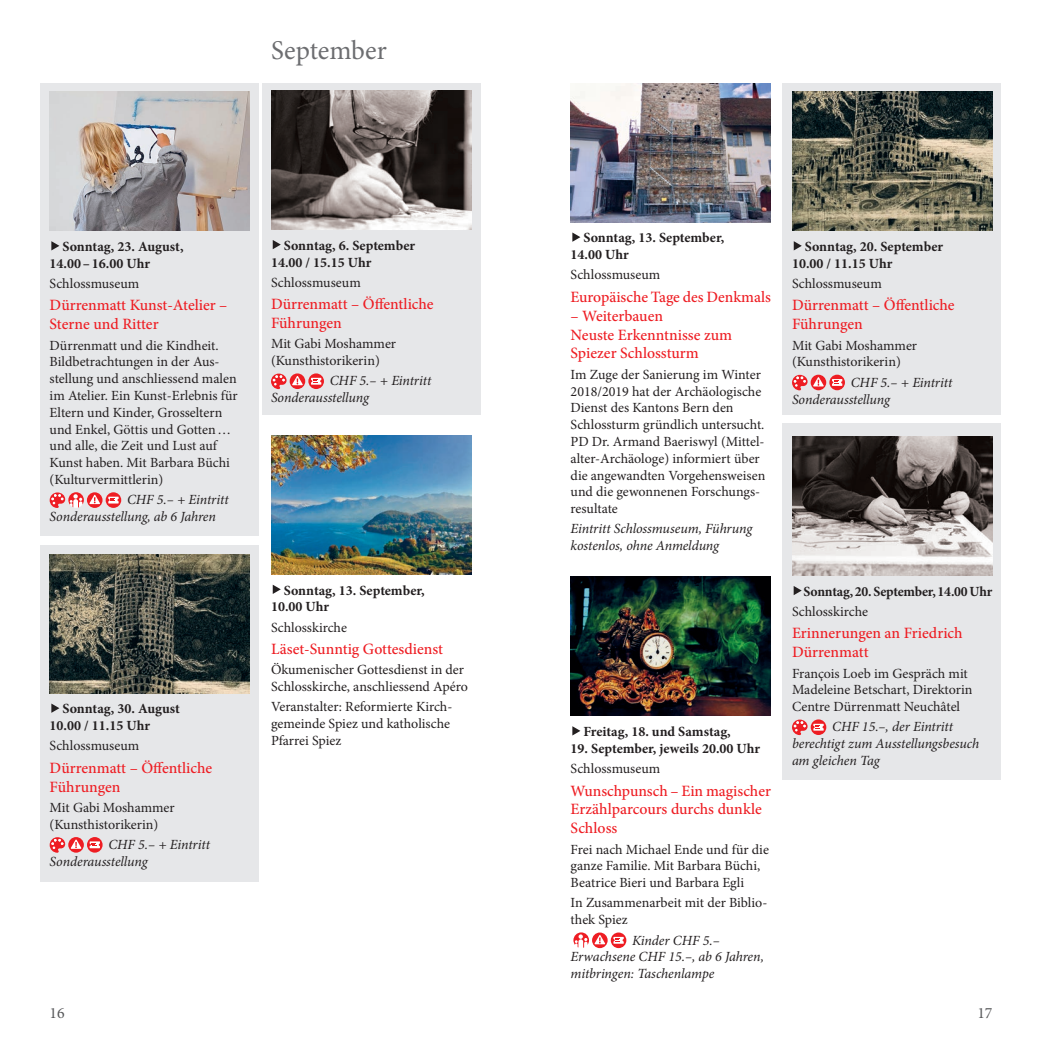
<style>
.page{position:relative;width:1042px;height:1042px;background:#fff}
.page>*{position:absolute;margin:0;border:0;box-sizing:border-box;transform-origin:0 0}
.t1{font:27.12px "Minion Pro";color:#6c6d70}
.t2{font:500 15.75px/18.9px "Minion Pro";color:#ee1d23}
.t3{font:15.75px "Minion Pro";color:#57585a}
.t4{font:14px/16.8px "Minion Pro";color:#231f20}
.t5{font:italic 14px/16.8px "Minion Pro";letter-spacing:-.01em;color:#231f20}
.t6{font:700 14px/16.8px "Minion Pro";color:#231f20}
</style>
<div class="page">
<div style="left:262px;top:83px;width:218px;height:332px;background:#e6e7e9"></div>
<div style="left:782px;top:83px;width:219px;height:332px;background:#e6e7e9"></div>
<div style="left:782px;top:423px;width:219px;height:357px;background:#e6e7e9"></div>
<div style="left:41px;top:83px;width:218px;height:453px;background:#e6e7e9"></div>
<div style="left:41px;top:545px;width:218px;height:337px;background:#e6e7e9"></div>
<img style="left:50px;top:92px;width:200px;height:139px">
<svg style="left:51px;top:241px;width:8px;height:9px"></svg>
<svg style="left:87px;top:492px;width:16px;height:16px"></svg>
<svg style="left:50px;top:492px;width:50px;height:16px"></svg>
<svg style="left:106px;top:492px;width:15px;height:16px"></svg>
<div style="left:108px;top:497px;width:11px;height:6px;background:#fff"></div>
<svg style="left:107px;top:498px;width:13px;height:3px"></svg>
<img style="left:50px;top:554px;width:200px;height:139px">
<svg style="left:51px;top:703px;width:8px;height:10px"></svg>
<svg style="left:50px;top:837px;width:15px;height:16px"></svg>
<svg style="left:68px;top:837px;width:16px;height:15px"></svg>
<svg style="left:71px;top:839px;width:11px;height:10px"></svg>
<svg style="left:87px;top:837px;width:16px;height:15px"></svg>
<div style="left:90px;top:841px;width:10px;height:7px;background:#fff"></div>
<svg style="left:88px;top:843px;width:13px;height:3px"></svg>
<img style="left:271px;top:91px;width:200px;height:138px">
<svg style="left:273px;top:240px;width:8px;height:9px"></svg>
<svg style="left:290px;top:373px;width:15px;height:16px"></svg>
<svg style="left:271px;top:374px;width:32px;height:15px"></svg>
<svg style="left:308px;top:373px;width:16px;height:16px"></svg>
<div style="left:311px;top:378px;width:10px;height:7px;background:#fff"></div>
<svg style="left:310px;top:379px;width:12px;height:4px"></svg>
<img style="left:271px;top:435px;width:200px;height:139px">
<svg style="left:273px;top:585px;width:8px;height:9px"></svg>
<img style="left:570px;top:83px;width:201px;height:139px">
<svg style="left:572px;top:232px;width:8px;height:10px"></svg>
<img style="left:570px;top:577px;width:201px;height:139px">
<svg style="left:572px;top:726px;width:8px;height:9px"></svg>
<div style="left:592px;top:932px;width:15px;height:16px;background:#ee1d23;border-radius:50%"></div>
<svg style="left:573px;top:932px;width:32px;height:16px"></svg>
<svg style="left:611px;top:932px;width:15px;height:16px"></svg>
<svg style="left:613px;top:937px;width:11px;height:6px"></svg>
<svg style="left:612px;top:938px;width:13px;height:4px"></svg>
<img style="left:792px;top:92px;width:200px;height:139px">
<svg style="left:794px;top:241px;width:8px;height:9px"></svg>
<svg style="left:792px;top:375px;width:15px;height:15px"></svg>
<svg style="left:810px;top:375px;width:16px;height:15px"></svg>
<svg style="left:813px;top:377px;width:11px;height:9px"></svg>
<svg style="left:829px;top:375px;width:16px;height:15px"></svg>
<div style="left:832px;top:379px;width:10px;height:7px;background:#fff"></div>
<svg style="left:831px;top:380px;width:12px;height:4px"></svg>
<img style="left:792px;top:436px;width:200px;height:139px">
<svg style="left:793px;top:586px;width:9px;height:9px"></svg>
<svg style="left:792px;top:719px;width:33px;height:16px"></svg>
<h1 class="t1" style="left:271px;top:33px;width:117px">September</h1>
<p class="t6" style="left:50px;top:238px;width:136px;text-indent:13px">Sonntag, 23. August,<br>14.00–16.00 Uhr</p>
<p class="t4" style="left:50px;top:275px;width:91px">Schlossmuseum</p>
<p class="t2" style="left:50px;top:296px;width:179px">Dürrenmatt Kunst-Atelier –<br>Sterne und Ritter</p>
<p class="t4" style="left:50px;top:337px;width:190px">Dürrenmatt und die Kindheit.<br>Bildbetrachtungen in der Aus&shy;stellung und anschliessend malen im Atelier. Ein Kunst-Erlebnis für<br>Eltern und Kinder, Grosseltern und Enkel, Göttis und Gotten… und alle, die Zeit und Lust auf<br>Kunst haben. Mit Barbara Büchi (Kulturvermittlerin)</p>
<p class="t5" style="left:50px;top:491px;width:181px;text-indent:77px">CHF 5.– + Eintritt<br>Sonderausstellung, ab 6 Jahren</p>
<p class="t6" style="left:50px;top:700px;width:132px;text-indent:13px">Sonntag, 30. August<br>10.00 / 11.15 Uhr</p>
<p class="t4" style="left:50px;top:737px;width:91px">Schlossmuseum</p>
<p class="t2" style="left:50px;top:758px;width:164px">Dürrenmatt – Öffentliche<br>Führungen</p>
<p class="t4" style="left:50px;top:799px;width:127px">Mit Gabi Moshammer (Kunsthistorikerin)</p>
<p class="t5" style="left:50px;top:836px;width:162px;text-indent:59px">CHF 5.– + Eintritt<br>Sonderausstellung</p>
<p class="t6" style="left:271px;top:237px;width:146px;text-indent:13px">Sonntag, 6. September<br>14.00 / 15.15 Uhr</p>
<p class="t4" style="left:271px;top:274px;width:91px">Schlossmuseum</p>
<p class="t2" style="left:271px;top:295px;width:164px">Dürrenmatt – Öffentliche<br>Führungen</p>
<p class="t4" style="left:271px;top:336px;width:127px">Mit Gabi Moshammer (Kunsthistorikerin)</p>
<p class="t5" style="left:271px;top:372px;width:162px;text-indent:59px">CHF 5.– + Eintritt<br>Sonderausstellung</p>
<p class="t6" style="left:271px;top:581px;width:155px;text-indent:13px">Sonntag, 13. September,<br>10.00 Uhr</p>
<p class="t4" style="left:271px;top:619px;width:78px">Schlosskirche</p>
<p class="t2" style="left:271px;top:639px;width:174px">Läset-Sunntig Gottesdienst</p>
<p class="t4" style="left:271px;top:661px;width:198px">Ökumenischer Gottesdienst in der<br>Schlosskirche, anschliessend Apéro</p>
<p class="t4" style="left:271px;top:698px;width:181px;text-align:justify">Veranstalter: Reformierte Kirch&shy;gemeinde Spiez und katholische Pfarrei Spiez</p>
<p class="t6" style="left:570px;top:229px;width:155px;text-indent:13px">Sonntag, 13. September,<br>14.00 Uhr</p>
<p class="t4" style="left:570px;top:267px;width:91px">Schlossmuseum</p>
<p class="t2" style="left:570px;top:287px;width:202px">Europäische Tage des Denkmals</p>
<p class="t2" style="left:570px;top:306px;width:163px">– Weiterbauen<br>Neuste Erkenntnisse zum<br>Spiezer Schlossturm</p>
<p class="t4" style="left:570px;top:366px;width:196px">Im Zuge der Sanierung im Winter<br>2018/2019 hat der Archäologische<br>Dienst des Kantons Bern den<br>Schlossturm gründlich untersucht.<br>PD Dr. Armand Baeriswyl (Mittel&shy;alter-Archäologe) informiert über die angewandten Vorgehensweisen und die gewonnenen Forschungs&shy;resultate</p>
<p class="t5" style="left:570px;top:520px;width:183px">Eintritt Schlossmuseum, Führung kostenlos, ohne Anmeldung</p>
<p class="t6" style="left:583px;top:723px;width:149px">Freitag, 18. und Samstag,</p>
<p class="t6" style="left:570px;top:740px;width:191px">19. September, jeweils 20.00 Uhr</p>
<p class="t4" style="left:570px;top:760px;width:91px">Schlossmuseum</p>
<p class="t2" style="left:570px;top:781px;width:202px">Wunschpunsch – Ein magischer<br>Erzählparcours durchs dunkle<br>Schloss</p>
<p class="t4" style="left:570px;top:841px;width:200px">Frei nach Michael Ende und für die ganze Familie. Mit Barbara Büchi,<br>Beatrice Bieri und Barbara Egli</p>
<p class="t4" style="left:570px;top:894px;width:198px">In Zusammenarbeit mit der Biblio&shy;thek Spiez</p>
<p class="t5" style="left:570px;top:931px;width:195px;text-indent:62px">Kinder CHF 5.–<br>Erwachsene CHF 15.–, ab 6 Jahren, mitbringen: Taschenlampe</p>
<p class="t6" style="left:792px;top:238px;width:153px;text-indent:13px">Sonntag, 20. September<br>10.00 / 11.15 Uhr</p>
<p class="t4" style="left:792px;top:275px;width:91px">Schlossmuseum</p>
<p class="t2" style="left:792px;top:296px;width:164px">Dürrenmatt – Öffentliche<br>Führungen</p>
<p class="t4" style="left:792px;top:337px;width:127px">Mit Gabi Moshammer (Kunsthistorikerin)</p>
<p class="t5" style="left:792px;top:374px;width:162px;text-indent:59px">CHF 5.– + Eintritt<br>Sonderausstellung</p>
<p class="t6" style="left:803px;top:583px;width:190px">Sonntag, 20. September, 14.00 Uhr</p>
<p class="t4" style="left:792px;top:603px;width:78px">Schlosskirche</p>
<p class="t2" style="left:792px;top:624px;width:172px">Erinnerungen an Friedrich<br>Dürrenmatt</p>
<p class="t4" style="left:792px;top:665px;width:182px">François Loeb im Gespräch mit<br>Madeleine Betschart, Direktorin<br>Centre Dürrenmatt Neuchâtel</p>
<p class="t5" style="left:792px;top:718px;width:189px;text-indent:40px">CHF 15.–, der Eintritt berechtigt zum Ausstellungsbesuch am gleichen Tag</p>
<p class="t3" style="left:50px;top:1002px;width:17px">16</p>
<p class="t3" style="left:977px;top:1002px;width:17px">17</p>
</div>
